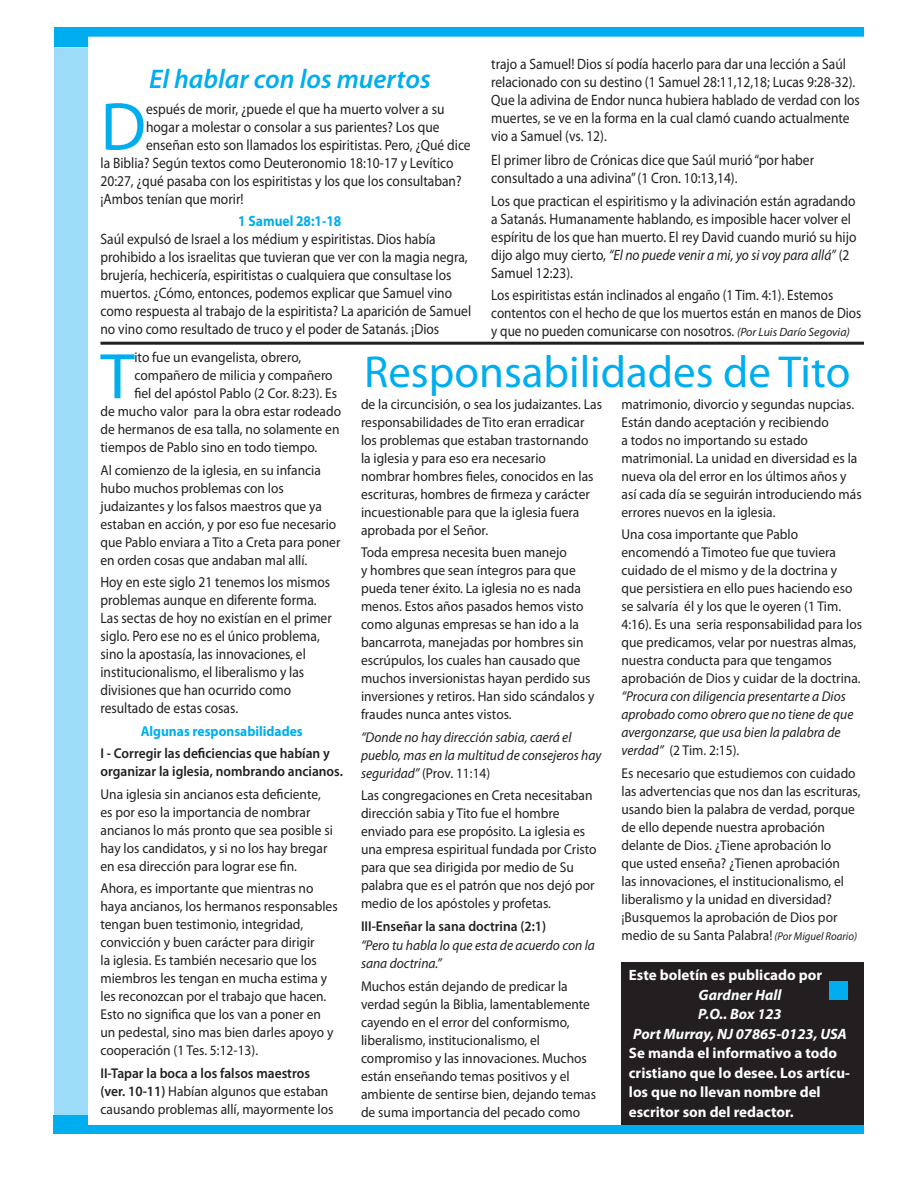
<style>
.page{position:relative;width:918px;height:1188px;background:#fff}
.page>*{position:absolute;margin:0;border:0;box-sizing:border-box;transform-origin:0 0}
.t1{font:68.4px "Myriad Pro";color:#00aeef}
.t2{font:64.95px "Myriad Pro";color:#00aeef;scale:1.05 1}
.t3{font:45px "Myriad Pro";color:#00aeef}
.t4{font:italic 600 27px "Myriad Pro";color:#00aeef}
.t5{font:15px/18px "Myriad Pro";color:#231f20;scale:.9 1}
.t6{font:15px/18px "Myriad Pro";color:#231f20;scale:.88 1}
.t7{font:700 15px/19.5px "Myriad Pro";color:#fff}
.t8{font:italic 700 15px/19.5px "Myriad Pro";color:#fff;text-align:center}
.t9{font:700 15px "Myriad Pro";color:#00aeef;scale:.9 1}
.t10{font:14.25px/18px "Myriad Pro";color:#231f20;scale:.95 1}
.t11{font:italic 14.25px/18px "Myriad Pro";color:#231f20;scale:.95 1}
.t12{font:600 14.25px/18px "Myriad Pro";color:#231f20;scale:.95 1}
.t13{font:700 14.25px "Myriad Pro";color:#00aeef;scale:.95 1}
.s1{font-style:italic}
.s2{font-style:italic;font-size:12px}
.s3{font-weight:600}
.s4{font-style:normal}
.s5{font-style:italic;font-size:11.4px}
</style>
<div class="page">
<div style="left:54px;top:48px;width:34px;height:1075px;background:#9cdcf8"></div>
<svg style="left:54px;top:27px;width:810px;height:20px"></svg>
<div style="left:621px;top:962px;width:243px;height:172px;background:#231f20"></div>
<div style="left:54px;top:1125px;width:810px;height:9px;background:#00aeef"></div>
<div style="left:54px;top:1115px;width:34px;height:12px;background:#00aeef"></div>
<div style="left:829px;top:981px;width:19px;height:18px;background:#00aeef"></div>
<hr style="left:100px;top:342px;width:764px;height:3px;background:#231f20">
<h3 class="t4" style="left:149px;top:62px;width:283px">El hablar con los muertos</h3>
<p class="t5" style="left:491px;top:55px;width:411px">trajo a Samuel! Dios sí podía hacerlo para dar una lección a Saúl relacionado con su destino (1 Samuel 28:11,12,18; Lucas 9:28-32).<br>Que la adivina de Endor nunca hubiera hablado de verdad con los muertes, se ve en la forma en la cual clamó cuando actualmente vio a Samuel (vs. 12).</p>
<p class="t5" style="left:491px;top:151px;width:360px">El primer libro de Crónicas dice que Saúl murió “por haber consultado a una adivina” (1 Cron. 10:13,14).</p>
<p class="t5" style="left:491px;top:191px;width:407px">Los que practican el espiritismo y la adivinación están agradando a Satanás. Humanamente hablando, es imposible hacer volver el espíritu de los que han muerto. El rey David cuando murió su hijo dijo algo muy cierto, <span class="s1">“El no puede venir a mi, yo si voy para allá”</span> (2<br>Samuel 12:23).</p>
<p class="t6" style="left:491px;top:286px;width:422px">Los espiritistas están inclinados al engaño (1 Tim. 4:1). Estemos contentos con el hecho de que los muertos están en manos de Dios y que no pueden comunicarse con nosotros. <span class="s2">(Por Luis Darío Segovia)</span></p>
<h1 class="t1" style="left:100px;top:85px;width:47px">D</h1>
<p class="t5" style="left:146px;top:99px;width:333px">espués de morir, ¿puede el que ha muerto volver a su</p>
<p class="t5" style="left:146px;top:117px;width:328px">hogar a molestar o consolar a sus parientes? Los que</p>
<p class="t5" style="left:146px;top:135px;width:362px">enseñan esto son llamados los espiritistas. Pero, ¿Qué dice</p>
<p class="t5" style="left:100px;top:153px;width:394px">la Biblia? Según textos como Deuteronomio 18:10-17 y Levítico</p>
<p class="t5" style="left:100px;top:171px;width:403px">20:27, ¿qué pasaba con los espiritistas y los que los consultaban?</p>
<p class="t5" style="left:100px;top:189px;width:160px">¡Ambos tenían que morir!</p>
<p class="t9" style="left:238px;top:211px;width:116px">1 Samuel 28:1-18</p>
<p class="t5" style="left:100px;top:230px;width:413px">Saúl expulsó de Israel a los médium y espiritistas. Dios había prohibido a los israelitas que tuvieran que ver con la magia negra, brujería, hechicería, espiritistas o cualquiera que consultase los muertos. ¿Cómo, entonces, podemos explicar que Samuel vino como respuesta al trabajo de la espiritista? La aparición de Samuel no vino como resultado de truco y el poder de Satanás. ¡Dios</p>
<p class="t10" style="left:135px;top:348px;width:177px">ito fue un evangelista, obrero,</p>
<p class="t10" style="left:135px;top:366px;width:210px">compañero de milicia y compañero</p>
<p class="t10" style="left:135px;top:384px;width:215px">fiel del apóstol Pablo (2 Cor. 8:23). Es</p>
<p class="t10" style="left:100px;top:402px;width:255px">de mucho valor para la obra estar rodeado</p>
<p class="t10" style="left:100px;top:420px;width:253px">de hermanos de esa talla, no solamente en</p>
<p class="t10" style="left:100px;top:438px;width:230px">tiempos de Pablo sino en todo tiempo.</p>
<p class="t10" style="left:100px;top:461px;width:254px">Al comienzo de la iglesia, en su infancia hubo muchos problemas con los judaizantes y los falsos maestros que ya estaban en acción, y por eso fue necesario que Pablo enviara a Tito a Creta para poner en orden cosas que andaban mal allí.</p>
<p class="t5" style="left:100px;top:573px;width:258px">Hoy en este siglo 21 tenemos los mismos problemas aunque en diferente forma.<br>Las sectas de hoy no existían en el primer siglo. Pero ese no es el único problema, sino la apostasía, las innovaciones, el institucionalismo, el liberalismo y las divisiones que han ocurrido como resultado de estas cosas.</p>
<p class="t13" style="left:141px;top:722px;width:172px">Algunas responsabilidades</p>
<p class="t12" style="left:100px;top:744px;width:257px">I - Corregir las deficiencias que habían y organizar la iglesia, nombrando ancianos.</p>
<p class="t10" style="left:100px;top:785px;width:246px">Una iglesia sin ancianos esta deficiente, es por eso la importancia de nombrar ancianos lo más pronto que sea posible si hay los candidatos, y si no los hay bregar en esa dirección para lograr ese fin.</p>
<p class="t10" style="left:100px;top:879px;width:251px">Ahora, es importante que mientras no haya ancianos, los hermanos responsables tengan buen testimonio, integridad, convicción y buen carácter para dirigir<br>la iglesia. Es también necesario que los miembros les tengan en mucha estima y les reconozcan por el trabajo que hacen.<br>Esto no significa que los van a poner en un pedestal, sino mas bien darles apoyo y cooperación (1 Tes. 5:12-13).</p>
<p class="t10" style="left:100px;top:1064px;width:247px"><span class="s3">II-Tapar la boca a los falsos maestros (ver. 10-11)</span> Habían algunos que estaban causando problemas allí, mayormente los</p>
<h2 class="t2" style="left:100px;top:336px;width:34px">T</h2>
<h3 class="t3" style="left:364px;top:344px;width:488px">Responsabilidades de Tito</h3>
<p class="t10" style="left:361px;top:395px;width:255px">de la circuncisión, o sea los judaizantes. Las responsabilidades de Tito eran erradicar los problemas que estaban trastornando<br>la iglesia y para eso era necesario<br>nombrar hombres fieles, conocidos en las escrituras, hombres de firmeza y carácter incuestionable para que la iglesia fuera aprobada por el Señor.</p>
<p class="t10" style="left:361px;top:543px;width:247px">Toda empresa necesita buen manejo<br>y hombres que sean íntegros para que pueda tener éxito. La iglesia no es nada menos. Estos años pasados hemos visto como algunas empresas se han ido a la bancarrota, manejadas por hombres sin escrúpulos, los cuales han causado que muchos inversionistas hayan perdido sus inversiones y retiros. Han sido scándalos y fraudes nunca antes vistos.</p>
<p class="t11" style="left:361px;top:728px;width:255px">“Donde no hay dirección sabia, caerá el pueblo, mas en la multitud de consejeros hay seguridad” <span class="s4">(Prov. 11:14)</span></p>
<p class="t10" style="left:361px;top:786px;width:250px">Las congregaciones en Creta necesitaban dirección sabia y Tito fue el hombre enviado para ese propósito. La iglesia es una empresa espiritual fundada por Cristo para que sea dirigida por medio de Su palabra que es el patrón que nos dejó por medio de los apóstoles y profetas.</p>
<p class="t12" style="left:361px;top:916px;width:197px">III-Enseñar la sana doctrina (2:1)</p>
<p class="t11" style="left:361px;top:936px;width:248px">“Pero tu habla lo que esta de acuerdo con la sana doctrina.”</p>
<p class="t10" style="left:361px;top:977px;width:249px">Muchos están dejando de predicar la verdad según la Biblia, lamentablemente cayendo en el error del conformismo, liberalismo, institucionalismo, el compromiso y las innovaciones. Muchos están enseñando temas positivos y el ambiente de sentirse bien, dejando temas de suma importancia del pecado como</p>
<p class="t10" style="left:621px;top:395px;width:254px">matrimonio, divorcio y segundas nupcias.<br>Están dando aceptación y recibiendo<br>a todos no importando su estado matrimonial. La unidad en diversidad es la nueva ola del error en los últimos años y así cada día se seguirán introduciendo más errores nuevos en la iglesia.</p>
<p class="t10" style="left:621px;top:525px;width:255px">Una cosa importante que Pablo encomendó a Timoteo fue que tuviera cuidado de el mismo y de la doctrina y que persistiera en ello pues haciendo eso se salvaría él y los que le oyeren (1 Tim.<br>4:16). Es una seria responsabilidad para los que predicamos, velar por nuestras almas, nuestra conducta para que tengamos aprobación de Dios y cuidar de la doctrina.</p>
<p class="t11" style="left:621px;top:687px;width:246px">“Procura con diligencia presentarte a Dios aprobado como obrero que no tiene de que avergonzarse, que usa bien la palabra de verdad” <span class="s4">(2 Tim. 2:15).</span></p>
<p class="t10" style="left:621px;top:764px;width:253px">Es necesario que estudiemos con cuidado las advertencias que nos dan las escrituras, usando bien la palabra de verdad, porque de ello depende nuestra aprobación delante de Dios. ¿Tiene aprobación lo<br>que usted enseña? ¿Tienen aprobación<br>las innovaciones, el institucionalismo, el liberalismo y la unidad en diversidad? ¡Busquemos la aprobación de Dios por medio de su Santa Palabra! <span class="s5">(Por Miguel Roario)</span></p>
<p class="t7" style="left:629px;top:965px;width:195px">Este boletín es publicado por</p>
<p class="t8" style="left:633px;top:985px;width:215px">Gardner Hall<br>P.O.. Box 123<br>Port Murray, NJ 07865-0123, USA</p>
<p class="t7" style="left:629px;top:1043px;width:223px">Se manda el informativo a todo cristiano que lo desee. Los artícu&shy;los que no llevan nombre del escritor son del redactor.</p>
</div>
